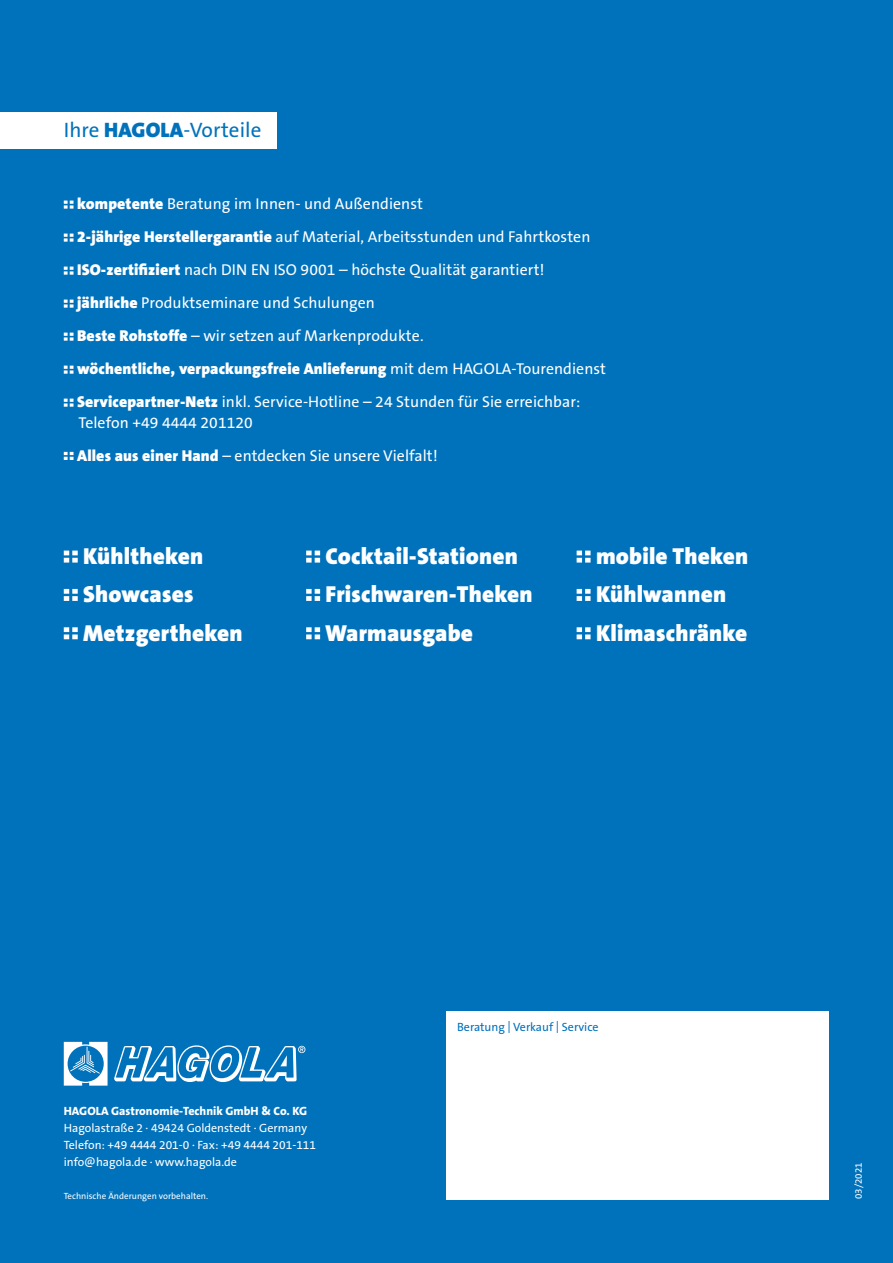
<style>
.page{position:relative;width:893px;height:1263px;background:#0072bc}
.page>*{position:absolute;margin:0;border:0;box-sizing:border-box;transform-origin:0 0}
.t1{font:900 23.25px/38.4px "The Sans B9";letter-spacing:.01em;color:#fff}
.t2{font:21px "The Sans B5 Plain";letter-spacing:.005em;color:#0072bc}
.t3{font:15.75px/33px "The Sans B5 Plain";letter-spacing:.005em;color:#fff}
.t4{font:900 15.75px "The Sans B9";letter-spacing:.01em;color:#fff}
.t5{font:12px/17.2px "The Sans B5 Plain";color:#fff}
.t6{font:800 12px "The Sans B8";color:#fff}
.t7{font:12px "The Sans B5 Plain";color:#0072bc}
.t8{font:9.75px "The Sans B5 Plain";color:#fff}
.t9{font:9px "The Sans B5 Plain";color:#fff}
.s1{font-family:"The Sans B9";font-weight:900}
.s2{font-family:"The Sans B5 Plain";font-weight:400}
</style>
<div class="page">
<svg style="left:64px;top:1042px;width:44px;height:44px"></svg>
<svg style="left:114px;top:1045px;width:191px;height:37px"></svg>
<div style="left:446px;top:1011px;width:383px;height:188px;background:#fff"></div>
<svg style="left:64px;top:201px;width:10px;height:8px"></svg>
<svg style="left:64px;top:234px;width:10px;height:8px"></svg>
<svg style="left:64px;top:267px;width:10px;height:8px"></svg>
<svg style="left:64px;top:300px;width:10px;height:8px"></svg>
<svg style="left:64px;top:333px;width:10px;height:8px"></svg>
<svg style="left:64px;top:366px;width:10px;height:8px"></svg>
<svg style="left:64px;top:399px;width:10px;height:8px"></svg>
<svg style="left:64px;top:452px;width:10px;height:8px"></svg>
<svg style="left:64px;top:551px;width:14px;height:12px"></svg>
<svg style="left:64px;top:589px;width:14px;height:12px"></svg>
<svg style="left:64px;top:627px;width:14px;height:12px"></svg>
<svg style="left:306px;top:551px;width:14px;height:12px"></svg>
<svg style="left:306px;top:589px;width:14px;height:12px"></svg>
<svg style="left:306px;top:627px;width:14px;height:12px"></svg>
<svg style="left:577px;top:551px;width:14px;height:12px"></svg>
<svg style="left:577px;top:589px;width:14px;height:12px"></svg>
<svg style="left:577px;top:627px;width:14px;height:12px"></svg>
<div style="left:0;top:113px;width:276px;height:36px;background:#fff"></div>
<h2 class="t2" style="left:64px;top:119px;width:199px">Ihre <span class="s1">HAGOLA</span>-Vorteile</h2>
<p class="t3" style="left:77px;top:188px;width:515px"><span class="s1">kompetente</span> Beratung im Innen- und Außendienst<br><span class="s1">2-jährige Herstellergarantie</span> auf Material, Arbeitsstunden und Fahrtkosten <span class="s1">ISO-zertifiziert</span> nach DIN EN ISO 9001 – höchste Qualität garantiert! <span class="s1">jährliche</span> Produktseminare und Schulungen<br><span class="s1">Beste Rohstoffe</span> – wir setzen auf Markenprodukte.</p>
<p class="t4" style="left:77px;top:361px;width:530px">wöchentliche, verpackungsfreie Anlieferung <span class="s2">mit dem HAGOLA-Tourendienst</span></p>
<p class="t3" style="left:77px;top:392px;width:505px;line-height:20.2px"><span class="s1">Servicepartner-Netz</span> inkl. Service-Hotline – 24 Stunden für Sie erreichbar:<br>Telefon +49 4444 201120</p>
<p class="t3" style="left:77px;top:439px;width:362px"><span class="s1">Alles aus einer Hand</span> – entdecken Sie unsere Vielfalt!</p>
<h1 class="t1" style="left:83px;top:538px;width:161px">Kühltheken<br>Showcases<br>Metzgertheken</h1>
<h1 class="t1" style="left:325px;top:538px;width:209px">Cocktail-Stationen<br>Frischwaren-Theken<br>Warmausgabe</h1>
<h1 class="t1" style="left:596px;top:538px;width:154px">mobile Theken<br>Kühlwannen<br>Klimaschränke</h1>
<p class="t6" style="left:64px;top:1104px;width:245px">HAGOLA Gastronomie-Technik GmbH &amp; Co. KG</p>
<p class="t5" style="left:64px;top:1119px;width:254px">Hagolastraße 2 · 49424 Goldenstedt · Germany<br>Telefon: +49 4444 201-0 · Fax: +49 4444 201-111 info@hagola.de · www.hagola.de</p>
<p class="t9" style="left:64px;top:1191px;width:146px">Technische Änderungen vorbehalten.</p>
<p class="t7" style="left:457px;top:1020px;width:143px">Beratung | Verkauf | Service</p>
<p class="t8" style="left:853px;top:1199px;width:38px;rotate:-90deg">03/2021</p>
</div>
